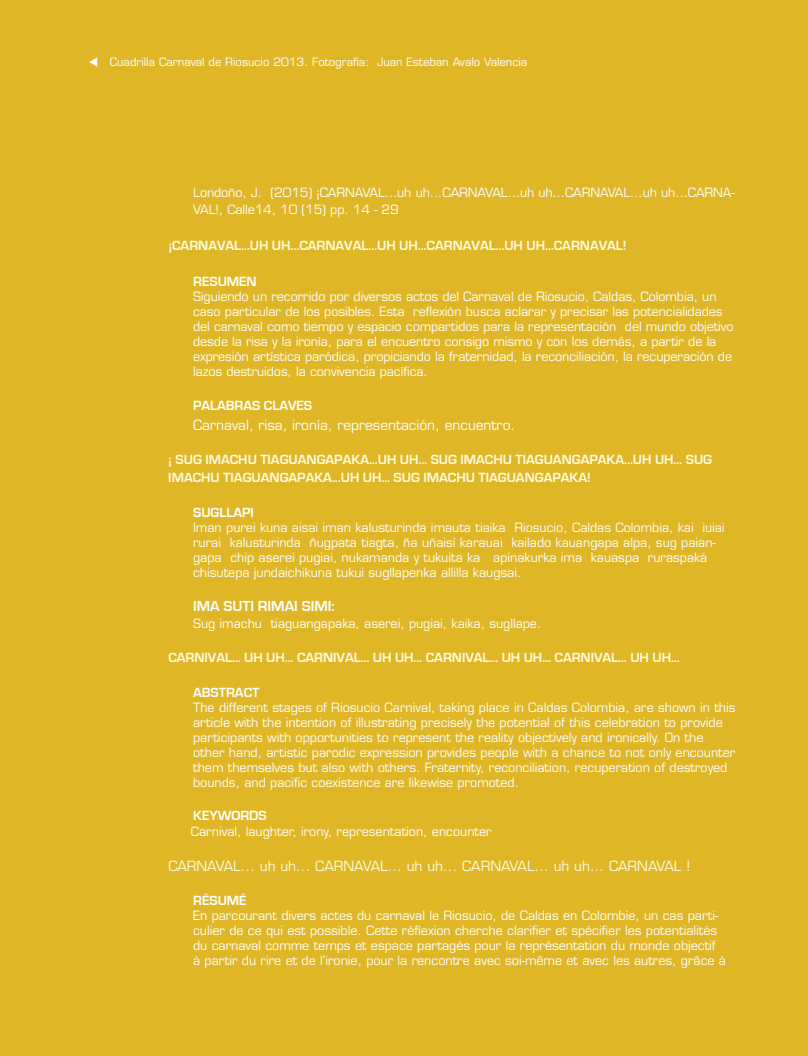
<style>
.page{position:relative;width:808px;height:1056px;background:#dfb625}
.page>*{position:absolute;margin:0;border:0;box-sizing:border-box;transform-origin:0 0}
.t1{font:700 15px "Eurostile";color:#fff}
.t2{font:700 13.75px "Eurostile";color:#fffce1}
.t3{font:13.75px "Eurostile";color:#fffce1}
.t4{font:700 13.75px "Eurostile";color:#fff}
.t5{font:13.75px "Eurostile";color:#fff}
.t6{font:12.5px/15px "Eurostile";color:#fff}
.t7{font:11.25px "Eurostile";color:#fff}
</style>
<div class="page">
<p class="t7" style="left:89px;top:55px;width:440px">▼ Cuadrilla Carnaval de Riosucio 2013. Fotografía: Juan Esteban Avalo Valencia</p>
<p class="t6" style="left:193px;top:184px;width:543px;line-height:16.5px">londoño, j . (2015) ¡CARNAVAL…uh uh...CARNAVAL…uh uh…CARNAVAL...uh uh…CARNA-<br>VAL!, Calle14, 10 (15) pp. 14 - 29</p>
<p class="t2" style="left:168px;top:238px;width:460px">¡CARNAVAL…UH UH...CARNAVAL…UH UH…CARNAVAL...UH UH…CARNAVAL!</p>
<p class="t4" style="left:193px;top:274px;width:65px">RESUMEN</p>
<p class="t6" style="left:193px;top:289px;width:542px">Siguiendo un recorrido por diversos actos del Carnaval de Riosucio, Caldas, Colombia, un caso particular de los posibles. Esta reflexión busca aclarar y precisar las potencialidades del carnaval como tiempo y espacio compartidos para la representación del mundo objetivo desde la risa y la ironía, para el encuentro consigo mismo y con los demás, a partir de la expresión artística paródica, propiciando la fraternidad, la reconciliación, la recuperación de lazos destruidos, la convivencia pacífica.</p>
<p class="t4" style="left:193px;top:398px;width:18px">PALABRAS</p>
<p class="t4" style="left:264px;top:398px;width:9px">CLAVES</p>
<p class="t5" style="left:193px;top:416px;width:324px">Carnaval, risa, ironía, representación, encuentro.</p>
<p class="t2" style="left:168px;top:452px;width:46px">¡ SUG IMAC</p>
<p class="t2" style="left:238px;top:452px;width:32px">HU TIAGUANGAPA</p>
<p class="t2" style="left:351px;top:452px;width:118px">KA...UH UH… SUG IMAC</p>
<p class="t2" style="left:493px;top:452px;width:32px">HU TIAGUANGAPA</p>
<p class="t2" style="left:607px;top:452px;width:97px">KA...UH UH… SUG</p>
<p class="t2" style="left:168px;top:470px;width:9px">IMAC</p>
<p class="t2" style="left:201px;top:470px;width:32px">HU TIAGUANGAPA</p>
<p class="t2" style="left:314px;top:470px;width:118px">KA...UH UH… SUG IMAC</p>
<p class="t2" style="left:456px;top:470px;width:32px">HU TIAGUANGAPA</p>
<p class="t2" style="left:569px;top:470px;width:23px">KA!</p>
<p class="t4" style="left:193px;top:505px;width:17px">SUGLLAPI</p>
<p class="t6" style="left:193px;top:520px;width:533px">Iman purei kuna aisai iman kalusturinda imauta tiaika Riosucio, Caldas Colombia, kai iuiai rurai kalusturinda ñugpata tiagta, ña uñaisí karauai kailado kauangapa alpa, sug paian&shy;gapa chip aserei pugiai, nukamanda y tukuita ka apinakurka ima kauaspa ruraspaká chisutepa jundaichikuna tukui sugllapenka allilla kaugsai.</p>
<p class="t1" style="left:193px;top:598px;width:39px">IMA SUTI</p>
<p class="t1" style="left:258px;top:598px;width:18px">RIMAI</p>
<p class="t1" style="left:302px;top:598px;width:34px">SIMI:</p>
<p class="t6" style="left:193px;top:616px;width:350px">Sug imachu tiaguangapaka, aserei, pugiai, kaika, sugllape.</p>
<p class="t2" style="left:168px;top:650px;width:513px">CARNIVAL… UH UH… CARNIVAL… UH UH… CARNIVAL… UH UH… CARNIVAL… UH UH…</p>
<p class="t4" style="left:193px;top:685px;width:18px">ABSTRACT</p>
<p class="t6" style="left:193px;top:700px;width:544px">The different stages of Riosucio Carnival, taking place in Caldas Colombia, are shown in this article with the intention of illustrating precisely the potential of this celebration to provide participants with opportunities to represent the reality objectively and ironically. On the other hand, artistic parodic expression provides people with a chance to not only encounter them themselves but also with others. Fraternity, reconciliation, recuperation of destroyed bounds, and pacific coexistence are likewise promoted.</p>
<p class="t4" style="left:193px;top:808px;width:48px">KEYWORDS</p>
<p class="t6" style="left:191px;top:824px;width:302px">Carnival, laughter, irony, representation, encounter</p>
<p class="t3" style="left:168px;top:857px;width:523px">CARNAVAL... uh uh... CARNAVAL... uh uh... CARNAVAL... uh uh... CARNAVAL !</p>
<p class="t4" style="left:193px;top:893px;width:27px">RÉSUM</p>
<p class="t4" style="left:239px;top:893px;width:9px">É</p>
<p class="t6" style="left:193px;top:908px;width:534px">En parcourant divers actes du carnaval le Riosucio, de Caldas en Colombie, un cas parti&shy;culier de ce qui est possible. Cette réflexion cherche clarifier et spécifier les potentialités du carnaval comme temps et espace partagés pour la représentation du monde objectif<br>à partir du rire et de l’ironie, pour la rencontre avec soi-même et avec les autres, grâce à</p>
</div>
